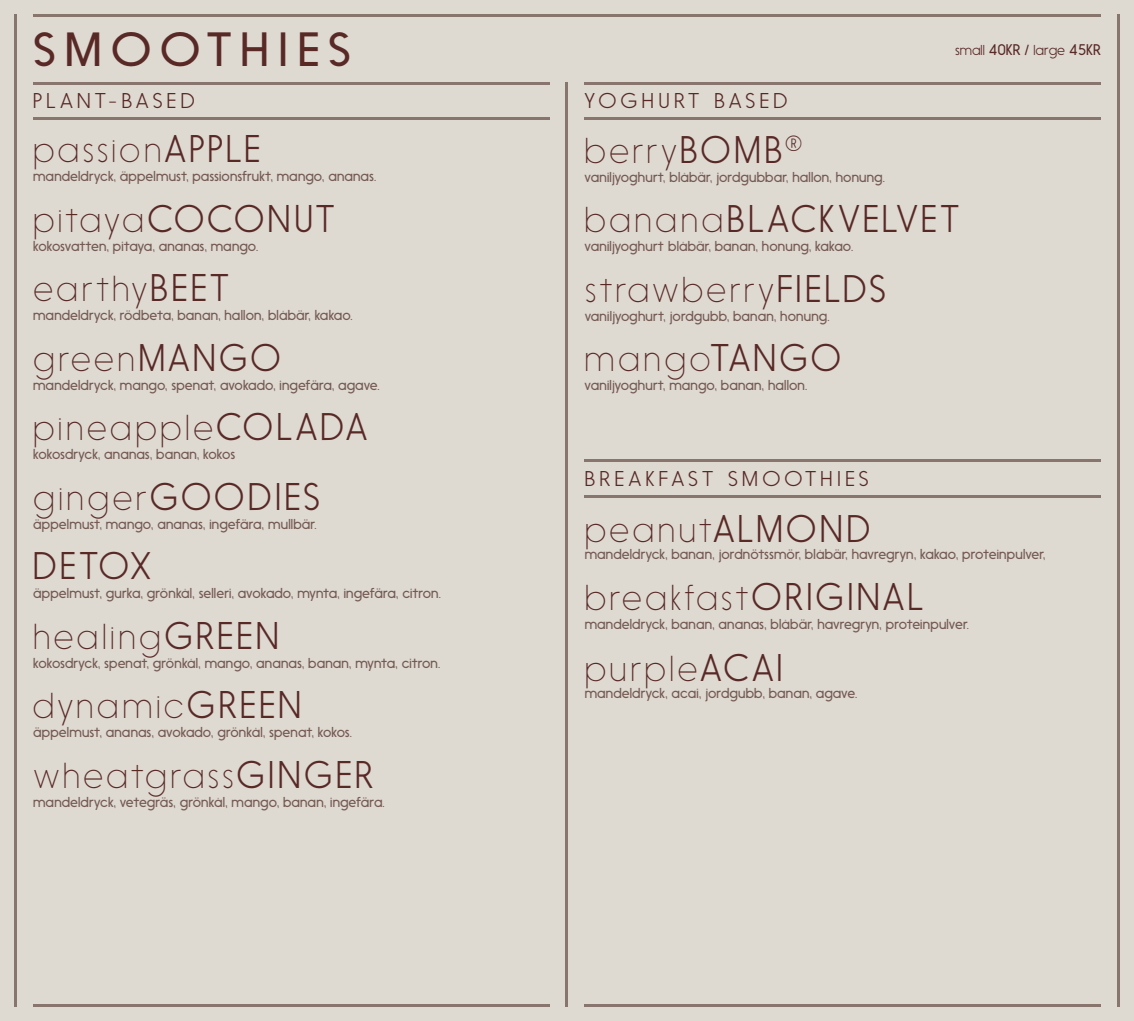
<style>
.page{position:relative;width:1134px;height:1021px;background:#fff}
.page>*{position:absolute;margin:0;border:0;box-sizing:border-box;transform-origin:0 0}
.t1{font:300 44.84px "Nanami Rounded";letter-spacing:.19em;color:#592926;scale:1.08 1}
.t2{font:100 36px "Nanami Rounded";letter-spacing:.095em;color:#592926}
.t3{font:200 36px "Nanami Rounded";letter-spacing:.085em;color:#592926}
.t4{font:200 20px "Nanami Rounded";letter-spacing:.19em;color:#592926;scale:1.08 1}
.t5{font:300 14.4px "Nanami Rounded";letter-spacing:.005em;color:#745a53}
.t6{font:200 14.4px "Nanami Rounded";color:#592926}
.s1{font-weight:300}
.s2{font-weight:700;font-size:13.88px}
.s3{font-weight:200}
.s4{font-weight:100}
</style>
<div class="page">
<div style="left:0;top:0;width:1134px;height:1020px;background:#ded9d1"></div>
<hr style="left:566px;top:82px;width:2px;height:924px;background:#87756e">
<hr style="left:1117px;top:14px;width:2px;height:992px;background:#87756e">
<hr style="left:585px;top:82px;width:516px;height:3px;background:#87756e">
<hr style="left:585px;top:118px;width:516px;height:2px;background:#87756e">
<hr style="left:33px;top:82px;width:516px;height:3px;background:#87756e">
<hr style="left:33px;top:118px;width:516px;height:2px;background:#87756e">
<hr style="left:33px;top:14px;width:1068px;height:3px;background:#87756e">
<hr style="left:33px;top:1004px;width:516px;height:2px;background:#87756e">
<hr style="left:585px;top:1004px;width:516px;height:2px;background:#87756e">
<hr style="left:14px;top:14px;width:3px;height:992px;background:#87756e">
<hr style="left:585px;top:459px;width:516px;height:3px;background:#87756e">
<hr style="left:585px;top:495px;width:516px;height:2px;background:#87756e">
<h1 class="t1" style="left:33px;top:24px;width:296px">SMOOTHIES</h1>
<h3 class="t4" style="left:33px;top:90px;width:151px">PLANT-BASED</h3>
<h3 class="t4" style="left:585px;top:90px;width:189px">YOGHURT BASED</h3>
<p class="t6" style="left:955px;top:42px;width:147px">small <span class="s1">40KR</span> <span class="s2">/</span> large <span class="s1">45KR</span></p>
<h2 class="t2" style="left:33px;top:131px;width:229px">passion<span class="s3">APPLE</span></h2>
<p class="t5" style="left:33px;top:168px;width:345px">mandeldryck, äppelmust, passionsfrukt, mango, ananas.</p>
<h2 class="t3" style="left:33px;top:200px;width:303px"><span class="s4">pitaya</span>COCONUT</h2>
<p class="t5" style="left:33px;top:237px;width:227px">kokosvatten, pitaya, ananas, mango.</p>
<h2 class="t2" style="left:33px;top:270px;width:197px">earthy<span class="s3">BEET</span></h2>
<p class="t5" style="left:33px;top:307px;width:321px">mandeldryck, rödbeta, banan, hallon, blåbär, kakao.</p>
<h2 class="t2" style="left:33px;top:339px;width:249px">green<span class="s3">MANGO</span></h2>
<p class="t5" style="left:33px;top:376px;width:348px">mandeldryck, mango, spenat, avokado, ingefära, agave.</p>
<h2 class="t2" style="left:33px;top:409px;width:336px">pineapple<span class="s3">COLADA</span></h2>
<p class="t5" style="left:33px;top:446px;width:204px">kokosdryck, ananas, banan, kokos</p>
<h2 class="t3" style="left:33px;top:478px;width:288px"><span class="s4">ginger</span>GOODIES</h2>
<p class="t5" style="left:33px;top:515px;width:285px">äppelmust, mango, ananas, ingefära, mullbär.</p>
<h2 class="t3" style="left:33px;top:547px;width:120px">DETOX</h2>
<p class="t5" style="left:33px;top:584px;width:409px">äppelmust, gurka, grönkål, selleri, avokado, mynta, ingefära, citron.</p>
<h2 class="t2" style="left:33px;top:617px;width:247px">healing<span class="s3">GREEN</span></h2>
<p class="t5" style="left:33px;top:654px;width:409px">kokosdryck, spenat, grönkål, mango, ananas, banan, mynta, citron.</p>
<h2 class="t2" style="left:33px;top:687px;width:269px">dynamic<span class="s3">GREEN</span></h2>
<p class="t5" style="left:33px;top:723px;width:320px">äppelmust, ananas, avokado, grönkål, spenat, kokos.</p>
<h2 class="t2" style="left:33px;top:756px;width:342px">wheatgrass<span class="s3">GINGER</span></h2>
<p class="t5" style="left:33px;top:793px;width:353px">mandeldryck, vetegräs, grönkål, mango, banan, ingefära.</p>
<h2 class="t2" style="left:585px;top:131px;width:219px">berry<span class="s3">BOMB</span><sup>®</sup></h2>
<p class="t5" style="left:585px;top:168px;width:302px">vaniljyoghurt, blåbär, jordgubbar, hallon, honung.</p>
<h2 class="t3" style="left:585px;top:200px;width:376px"><span class="s4">banana</span>BLACKVELVET</h2>
<p class="t5" style="left:585px;top:237px;width:270px">vaniljyoghurt blåbär, banan, honung, kakao.</p>
<h2 class="t2" style="left:585px;top:270px;width:303px">strawberry<span class="s3">FIELDS</span></h2>
<p class="t5" style="left:585px;top:307px;width:246px">vaniljyoghurt, jordgubb, banan, honung.</p>
<h2 class="t2" style="left:585px;top:340px;width:258px">mango<span class="s3">TANGO</span></h2>
<p class="t5" style="left:585px;top:376px;width:224px">vaniljyoghurt, mango, banan, hallon.</p>
<h3 class="t4" style="left:585px;top:468px;width:264px">BREAKFAST SMOOTHIES</h3>
<h2 class="t2" style="left:585px;top:510px;width:287px">peanut<span class="s3">ALMOND</span></h2>
<p class="t5" style="left:585px;top:545px;width:462px">mandeldryck, banan, jordnötssmör, blåbär, havregryn, kakao, proteinpulver,</p>
<h2 class="t2" style="left:585px;top:578px;width:340px">breakfast<span class="s3">ORIGINAL</span></h2>
<p class="t5" style="left:585px;top:615px;width:386px">mandeldryck, banan, ananas, blåbär, havregryn, proteinpulver.</p>
<h2 class="t2" style="left:585px;top:649px;width:199px">purple<span class="s3">ACAI</span></h2>
<p class="t5" style="left:585px;top:684px;width:274px">mandeldryck, acai, jordgubb, banan, agave.</p>
</div>
